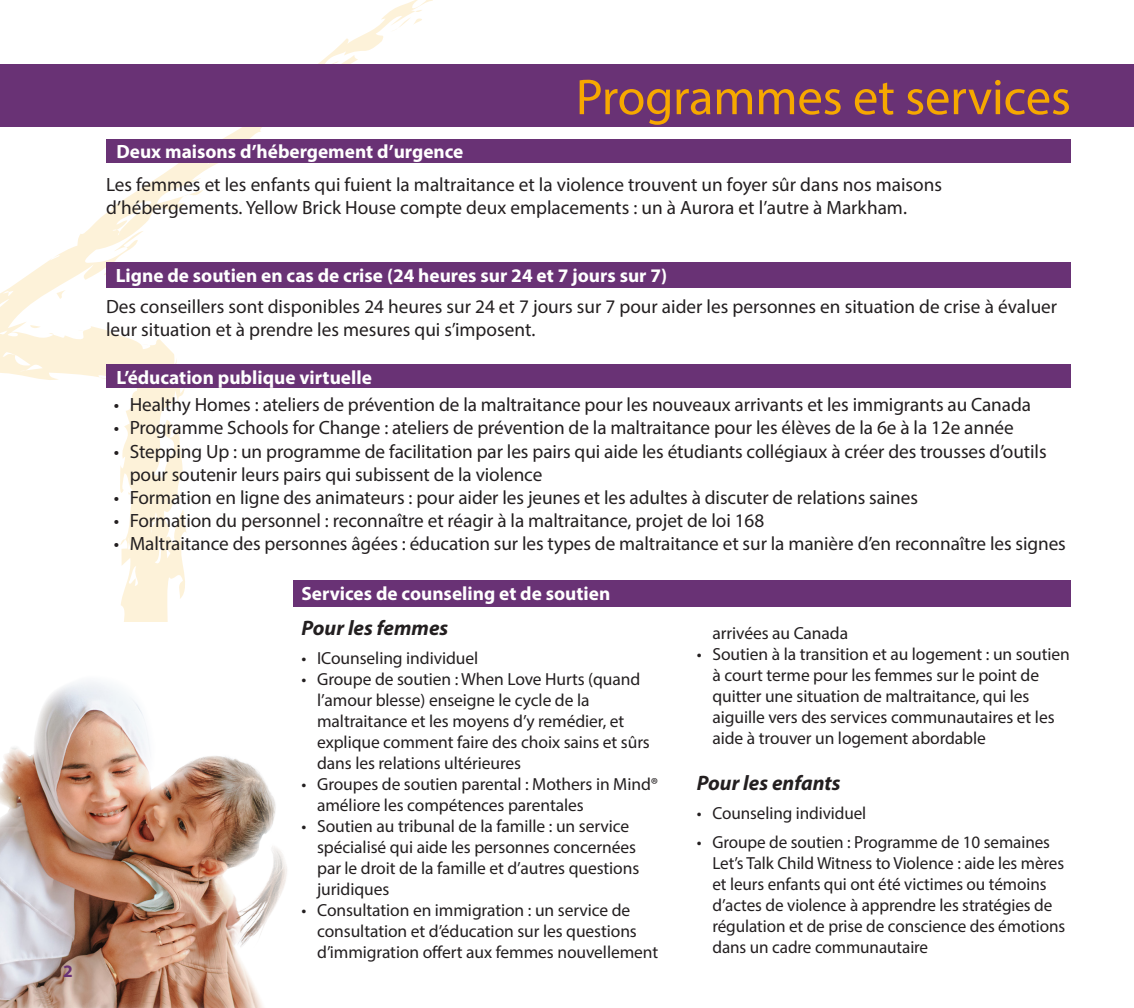
<style>
.page{position:relative;width:1134px;height:1008px;background:#fff}
.page>*{position:absolute;margin:0;border:0;box-sizing:border-box;transform-origin:0 0}
.heading{font:50.75px "Myriad Pro";letter-spacing:-.005em;color:#f6a800}
.graphics_body{font:italic 700 21px "Myriad Pro";color:#231f20}
.graphics_body-2{font:19.25px/23.1px "Myriad Pro";letter-spacing:-.005em;color:#231f20}
.basic_body{font:19.25px/23.1px "Myriad Pro";color:#231f20}
.subhead{font:700 19.25px "Myriad Pro";color:#fff}
.t1{font:17.5px/21px "Myriad Pro";letter-spacing:-.005em;color:#231f20}
.t2{font:700 17.5px "Myriad Pro";color:#693275}
</style>
<div class="page">
<svg style="left:0;top:0;width:454px;height:504px"></svg>
<svg style="left:388px;top:10px;width:39px;height:22px"></svg>
<svg style="left:101px;top:265px;width:5px;height:12px"></svg>
<svg style="left:56px;top:290px;width:10px;height:9px"></svg>
<svg style="left:29px;top:325px;width:12px;height:5px"></svg>
<svg style="left:0;top:351px;width:9px;height:10px"></svg>
<svg style="left:0;top:328px;width:8px;height:2px"></svg>
<div style="left:0;top:64px;width:1134px;height:63px;background:#693275"></div>
<div style="left:106px;top:365px;width:965px;height:23px;background:#693275"></div>
<div style="left:106px;top:139px;width:965px;height:24px;background:#693275"></div>
<div style="left:106px;top:262px;width:965px;height:26px;background:#693275"></div>
<img style="left:0;top:504px;width:294px;height:504px">
<div style="left:294px;top:580px;width:777px;height:27px;background:#693275"></div>
<p class="t2" style="left:63px;top:959px;width:11px">2</p>
<p class="subhead" style="left:116px;top:139px;width:348px">Deux maisons d’hébergement d’urgence</p>
<p class="heading" style="left:576px;top:66px;width:497px">Programmes et services</p>
<p class="graphics_body-2" style="left:106px;top:173px;width:838px">Les femmes et les enfants qui fuient la maltraitance et la violence trouvent un foyer sûr dans nos maisons d’hébergements. Yellow Brick House compte deux emplacements : un à Aurora et l’autre à Markham.</p>
<p class="subhead" style="left:116px;top:263px;width:553px">Ligne de soutien en cas de crise (24 heures sur 24 et 7 jours sur 7)</p>
<p class="basic_body" style="left:106px;top:295px;width:953px">Des conseillers sont disponibles 24 heures sur 24 et 7 jours sur 7 pour aider les personnes en situation de crise à évaluer leur situation et à prendre les mesures qui s’imposent.</p>
<p class="subhead" style="left:116px;top:365px;width:257px">L’éducation publique virtuelle</p>
<p class="graphics_body-2" style="left:114px;top:393px;width:919px">• Healthy Homes : ateliers de prévention de la maltraitance pour les nouveaux arrivants et les immigrants au Canada</p>
<p class="graphics_body-2" style="left:114px;top:416px;width:901px">• Programme Schools for Change : ateliers de prévention de la maltraitance pour les élèves de la 6e à la 12e année</p>
<p class="graphics_body-2" style="left:130px;top:439px;width:918px;text-indent:-16px">• Stepping Up : un programme de facilitation par les pairs qui aide les étudiants collégiaux à créer des trousses d’outils pour soutenir leurs pairs qui subissent de la violence</p>
<p class="graphics_body-2" style="left:114px;top:485px;width:806px">• Formation en ligne des animateurs : pour aider les jeunes et les adultes à discuter de relations saines</p>
<p class="graphics_body-2" style="left:114px;top:509px;width:652px">• Formation du personnel : reconnaître et réagir à la maltraitance, projet de loi 168</p>
<p class="graphics_body-2" style="left:114px;top:532px;width:953px">• Maltraitance des personnes âgées : éducation sur les types de maltraitance et sur la manière d’en reconnaître les signes</p>
<p class="subhead" style="left:301px;top:581px;width:310px">Services de counseling et de soutien</p>
<p class="graphics_body" style="left:301px;top:615px;width:148px">Pour les femmes</p>
<p class="t1" style="left:301px;top:648px;width:178px">• ICounseling individuel</p>
<p class="t1" style="left:317px;top:669px;width:334px;text-indent:-16px">• Groupe de soutien : When Love Hurts (quand l’amour blesse) enseigne le cycle de la maltraitance et les moyens d’y remédier, et explique comment faire des choix sains et sûrs dans les relations ultérieures</p>
<p class="t1" style="left:317px;top:774px;width:343px;text-indent:-16px">• Groupes de soutien parental : Mothers in Mind® améliore les compétences parentales</p>
<p class="t1" style="left:317px;top:816px;width:324px;text-indent:-16px">• Soutien au tribunal de la famille : un service spécialisé qui aide les personnes concernées par le droit de la famille et d’autres questions juridiques</p>
<p class="t1" style="left:317px;top:900px;width:343px;text-indent:-16px">• Consultation en immigration : un service de consultation et d’éducation sur les questions d’immigration offert aux femmes nouvellement</p>
<p class="t1" style="left:712px;top:622px;width:137px">arrivées au Canada</p>
<p class="t1" style="left:712px;top:643px;width:359px;text-indent:-16px">• Soutien à la transition et au logement : un soutien à court terme pour les femmes sur le point de quitter une situation de maltraitance, qui les aiguille vers des services communautaires et les aide à trouver un logement abordable</p>
<p class="graphics_body" style="left:697px;top:769px;width:145px">Pour les enfants</p>
<p class="t1" style="left:697px;top:802px;width:171px">• Counseling individuel</p>
<p class="t1" style="left:712px;top:831px;width:354px;text-indent:-16px">• Groupe de soutien : Programme de 10 semaines Let’s Talk Child Witness to Violence : aide les mères et leurs enfants qui ont été victimes ou témoins d’actes de violence à apprendre les stratégies de régulation et de prise de conscience des émotions dans un cadre communautaire</p>
</div>
